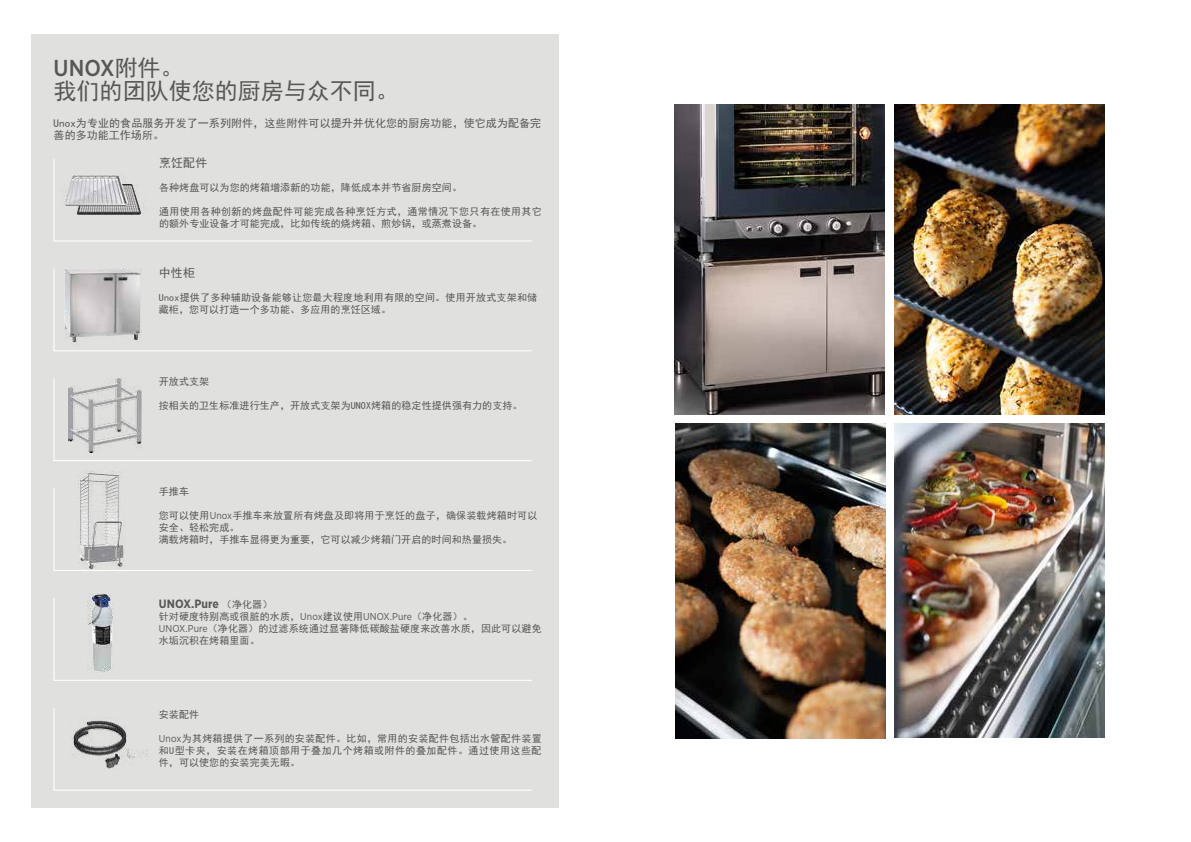
<style>
.page{position:relative;width:1191px;height:842px;background:#fff}
.page>*{position:absolute;margin:0;border:0;box-sizing:border-box;transform-origin:0 0}
.t1{font:23px "Sim Hei";color:#575756}
.t2{font:500 23px "Gotham Narrow";color:#575756}
.t3{font:700 12px "Gotham Narrow";letter-spacing:.01em;color:#575756}
.t4{font:12px "Sim Hei";letter-spacing:.01em;color:#575756}
.t5{font:11px/12px "Sim Hei";letter-spacing:.005em;color:#575756}
.t6{font:10px/12px "Sim Hei";letter-spacing:.01em;color:#575756}
.t7{font:10px/12px "Sim Hei";letter-spacing:.035em;color:#575756}
.s1{font-family:"Sim Hei";font-weight:400}
.s2{font-family:"Gotham Narrow"}
.s3{font-family:"Sim Hei";font-weight:400;font-size:10px}
</style>
<div class="page">
<div style="left:32px;top:34px;width:527px;height:774px;background:#e0e0df"></div>
<img style="left:80px;top:471px;width:42px;height:16px">
<img style="left:894px;top:104px;width:210px;height:310px">
<img style="left:674px;top:104px;width:210px;height:310px">
<img style="left:675px;top:423px;width:210px;height:316px">
<img style="left:894px;top:423px;width:210px;height:314px">
<svg style="left:53px;top:159px;width:479px;height:83px"></svg>
<svg style="left:53px;top:268px;width:479px;height:84px"></svg>
<svg style="left:53px;top:487px;width:479px;height:84px"></svg>
<svg style="left:53px;top:708px;width:479px;height:83px"></svg>
<svg style="left:53px;top:598px;width:479px;height:83px"></svg>
<img style="left:87px;top:593px;width:26px;height:80px">
<img style="left:65px;top:269px;width:76px;height:76px">
<svg style="left:53px;top:378px;width:479px;height:83px"></svg>
<h1 class="t2" style="left:54px;top:53px;width:131px">UNOX<span class="s1">附件。</span></h1>
<h1 class="t1" style="left:54px;top:79px;width:346px">我们的团队使您的厨房与众不同。</h1>
<p class="t5" style="left:54px;top:117px;width:489px">Unox为专业的食品服务开发了一系列附件，这些附件可以提升并优化您的厨房功能，使它成为配备完善的多功能工作场所。</p>
<p class="t4" style="left:159px;top:157px;width:50px">烹饪配件</p>
<p class="t6" style="left:159px;top:181px;width:304px">各种烤盘可以为您的烤箱增添新的功能，降低成本并节省厨房空间。</p>
<p class="t7" style="left:159px;top:205px;width:384px">通用使用各种创新的烤盘配件可能完成各种烹饪方式，通常情况下您只有在使用其它的额外专业设备才可能完成，比如传统的烧烤箱、煎炒锅，或蒸煮设备。</p>
<p class="t4" style="left:159px;top:267px;width:38px">中性柜</p>
<p class="t6" style="left:159px;top:291px;width:380px">Unox提供了多种辅助设备能够让您最大程度地利用有限的空间。使用开放式支架和储藏柜，您可以打造一个多功能、多应用的烹饪区域。</p>
<p class="t6" style="left:159px;top:376px;width:52px">开放式支架</p>
<p class="t6" style="left:159px;top:400px;width:365px">按相关的卫生标准进行生产，开放式支架为UNOX烤箱的稳定性提供强有力的支持。</p>
<p class="t6" style="left:159px;top:486px;width:32px">手推车</p>
<p class="t6" style="left:159px;top:510px;width:380px">您可以使用<span class="s2">Unox</span>手推车来放置所有烤盘及即将用于烹饪的盘子，确保装载烤箱时可以安全、轻松完成。<br>满载烤箱时，手推车显得更为重要，它可以减少烤箱门开启的时间和热量损失。</p>
<p class="t3" style="left:159px;top:596px;width:115px">UNOX.Pure <span class="s3">（净化器）</span></p>
<p class="t6" style="left:159px;top:610px;width:384px">针对硬度特别高或很脏的水质，<span class="s2">Unox</span>建议使用<span class="s2">UNOX.Pure</span>（净化器）。<br><span class="s2">UNOX.Pure</span>（净化器）的过滤系统通过显著降低碳酸盐硬度来改善水质，因此可以避免水垢沉积在烤箱里面。</p>
<p class="t6" style="left:159px;top:708px;width:42px">安装配件</p>
<p class="t6" style="left:159px;top:732px;width:384px;text-align:justify"><span class="s2">Unox</span>为其烤箱提供了一系列的安装配件。比如，常用的安装配件包括出水管配件装置和U型卡夹，安装在烤箱顶部用于叠加几个烤箱或附件的叠加配件。通过使用这些配件，可以使您的安装完美无暇。</p>
</div>
